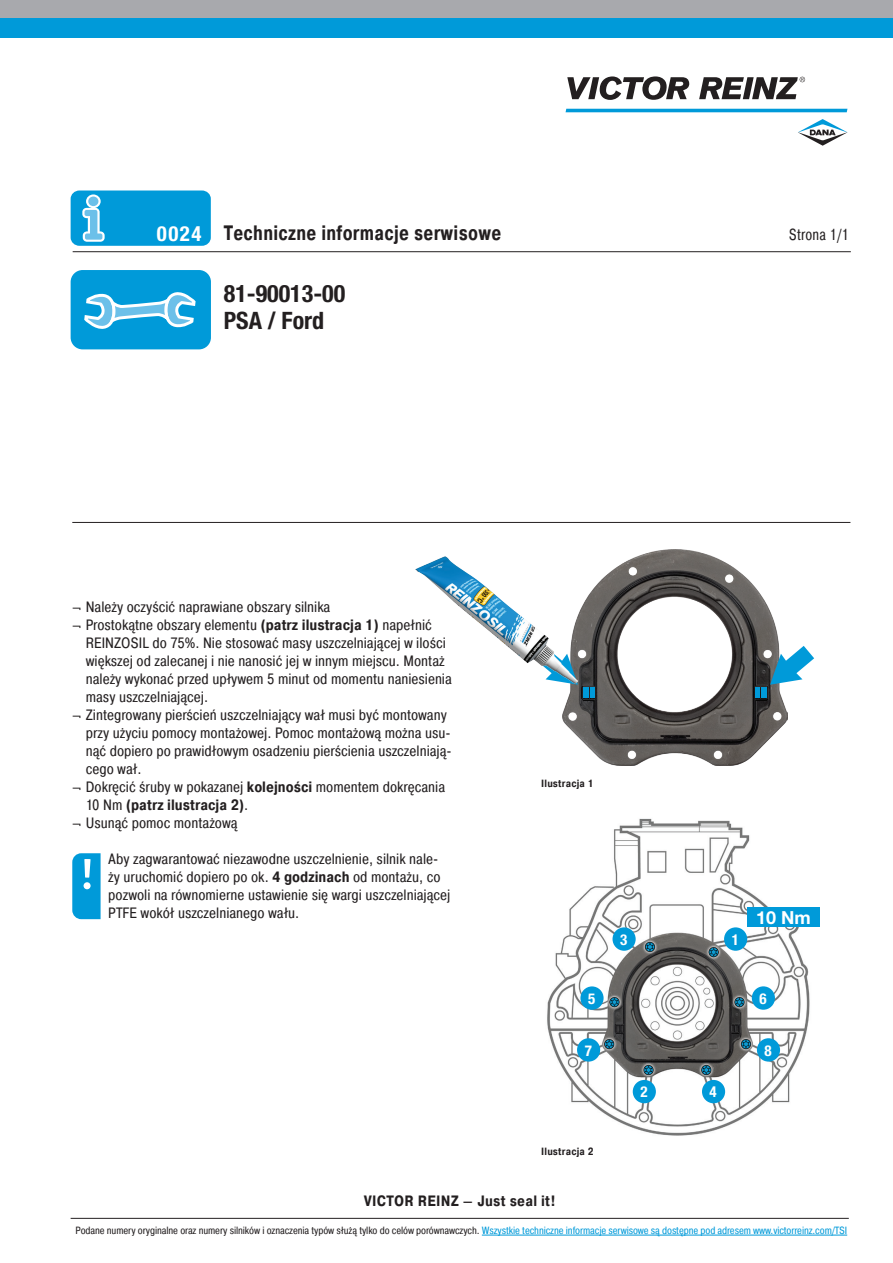
<style>
.page{position:relative;width:893px;height:1263px;background:#fff}
.page>*{position:absolute;margin:0;border:0;box-sizing:border-box;transform-origin:0 0}
.t1{font:700 condensed 24px/27px "Helvetica Neue";color:#231f20}
.t2{font:700 20.85px "Pragmatica Cond E";letter-spacing:.015em;color:#231f20;scale:.9 1}
.t3{font:700 condensed 20.85px "Helvetica Neue";color:#fff}
.t4{font:700 18px "Helvetica Neue";color:#fff}
.t5{font:16.05px "Pragmatica Cond E";letter-spacing:.015em;color:#231f20;scale:.9 1}
.t6{font:15px/18px "Pragmatica Cond E";color:#231f20}
.t7{font:700 15px "Pragmatica Cond E";letter-spacing:.015em;color:#231f20}
.t8{font:700 condensed 15px "Helvetica Neue";color:#fff}
.t9{font:10.5px "Pragmatica Cond E";letter-spacing:-.01em;color:#231f20}
.t10{font:700 10.5px "Pragmatica Cond E";letter-spacing:.015em;color:#231f20}
.s1{font-weight:700}
.s2{font-weight:400}
.s3{color:#009ad9}
</style>
<div class="page">
<div style="left:71px;top:190px;width:140px;height:56px;background:#009ad9;border-radius:9px"></div>
<svg style="left:86px;top:194px;width:15px;height:14px"></svg>
<svg style="left:82px;top:208px;width:23px;height:34px"></svg>
<div style="left:88px;top:197px;width:10px;height:9px;background:#6cc0e9;border-radius:50%"></div>
<svg style="left:798px;top:119px;width:50px;height:27px"></svg>
<svg style="left:567px;top:76px;width:238px;height:24px"></svg>
<svg style="left:566px;top:109px;width:281px;height:3px"></svg>
<hr style="left:73px;top:251px;width:778px;height:1px;background:#231f20">
<div style="left:0;top:0;width:893px;height:37px;background:#009ad9"></div>
<div style="left:0;top:0;width:893px;height:17px;background:#a8a9ad"></div>
<hr style="left:72px;top:522px;width:778px;height:1px;background:#231f20">
<div style="left:71px;top:270px;width:140px;height:79px;background:#009ad9;border-radius:12px"></div>
<svg style="left:83px;top:292px;width:114px;height:58px"></svg>
<img style="left:547px;top:818px;width:263px;height:318px">
<img style="left:562px;top:549px;width:226px;height:216px">
<svg style="left:770px;top:646px;width:44px;height:39px"></svg>
<svg style="left:562px;top:646px;width:16px;height:39px"></svg>
<hr style="left:755px;top:687px;width:4px;height:11px;background:#009ad9">
<div style="left:590px;top:687px;width:5px;height:11px;background:#009ad9"></div>
<div style="left:762px;top:687px;width:5px;height:11px;background:#009ad9"></div>
<div style="left:583px;top:687px;width:5px;height:11px;background:#009ad9"></div>
<div style="left:724px;top:927px;width:23px;height:24px;background:#009ad9;border-radius:50%"></div>
<div style="left:752px;top:986px;width:23px;height:24px;background:#009ad9;border-radius:50%"></div>
<div style="left:757px;top:1038px;width:23px;height:23px;background:#009ad9;border-radius:50%"></div>
<div style="left:702px;top:1080px;width:23px;height:23px;background:#009ad9;border-radius:50%"></div>
<div style="left:633px;top:1080px;width:23px;height:23px;background:#009ad9;border-radius:50%"></div>
<div style="left:577px;top:1038px;width:23px;height:23px;background:#009ad9;border-radius:50%"></div>
<div style="left:580px;top:986px;width:24px;height:24px;background:#009ad9;border-radius:50%"></div>
<div style="left:612px;top:927px;width:24px;height:24px;background:#009ad9;border-radius:50%"></div>
<div style="left:747px;top:907px;width:73px;height:20px;background:#009ad9"></div>
<img style="left:416px;top:556px;width:161px;height:128px">
<hr style="left:71px;top:1218px;width:778px;height:1px;background:#231f20">
<hr style="left:482px;top:1235px;width:365px;height:1px;background:#009ad9">
<svg style="left:72px;top:853px;width:29px;height:66px;background:#1da5dd"></svg>
<h2 class="t3" style="left:157px;top:221px;width:46px">0024</h2>
<h2 class="t2" style="left:224px;top:220px;width:310px">Techniczne informacje serwisowe</h2>
<p class="t5" style="left:789px;top:224px;width:68px">Strona 1/1</p>
<h1 class="t1" style="left:224px;top:279px;width:123px">81-90013-00<br>PSA / Ford</h1>
<p class="t6" style="left:72px;top:598px;width:260px">¬ Należy oczyścić naprawiane obszary silnika</p>
<p class="t6" style="left:72px;top:616px;width:361px">¬ Prostokątne obszary elementu <span class="s1">(patrz ilustracja 1)</span> napełnić</p>
<p class="t6" style="left:86px;top:634px;width:362px">REINZOSIL do 75%. Nie stosować masy uszczelniającej w ilości</p>
<p class="t6" style="left:86px;top:652px;width:360px">większej od zalecanej i nie nanosić jej w innym miejscu. Montaż</p>
<p class="t6" style="left:86px;top:670px;width:368px">należy wykonać przed upływem 5 minut od momentu naniesienia</p>
<p class="t6" style="left:86px;top:688px;width:124px">masy uszczelniającej.</p>
<p class="t6" style="left:72px;top:706px;width:376px">¬ Zintegrowany pierścień uszczelniający wał musi być montowany</p>
<p class="t6" style="left:86px;top:724px;width:366px">przy użyciu pomocy montażowej. Pomoc montażową można usu-</p>
<p class="t6" style="left:86px;top:742px;width:367px">nąć dopiero po prawidłowym osadzeniu pierścienia uszczelniają-</p>
<p class="t6" style="left:86px;top:760px;width:57px">cego wał.</p>
<p class="t6" style="left:72px;top:778px;width:374px">¬ Dokręcić śruby w pokazanej <span class="s1">kolejności</span> momentem dokręcania</p>
<p class="t7" style="left:86px;top:796px;width:164px"><span class="s2">10 Nm</span> (patrz ilustracja 2)<span class="s2">.</span></p>
<p class="t6" style="left:72px;top:814px;width:167px">¬ Usunąć pomoc montażową</p>
<p class="t6" style="left:108px;top:850px;width:344px">Aby zagwarantować niezawodne uszczelnienie, silnik nale&shy;ży uruchomić dopiero po ok. <span class="s1">4 godzinach</span> od montażu, co pozwoli na równomierne ustawienie się wargi uszczelniającej PTFE wokół uszczelnianego wału.</p>
<p class="t10" style="left:541px;top:777px;width:54px">Ilustracja 1</p>
<p class="t8" style="left:588px;top:989px;width:9px">5</p>
<p class="t8" style="left:585px;top:1041px;width:9px">7</p>
<p class="t10" style="left:541px;top:1144px;width:54px">Ilustracja 2</p>
<p class="t7" style="left:364px;top:1192px;width:194px">VICTOR REINZ – Just seal it!</p>
<p class="t8" style="left:620px;top:930px;width:9px">3</p>
<p class="t8" style="left:732px;top:930px;width:9px">1</p>
<p class="t8" style="left:640px;top:1083px;width:9px">2</p>
<p class="t8" style="left:710px;top:1083px;width:9px">4</p>
<p class="t4" style="left:756px;top:907px;width:56px">10 Nm</p>
<p class="t8" style="left:759px;top:989px;width:9px">6</p>
<p class="t8" style="left:765px;top:1041px;width:9px">8</p>
<p class="t9" style="left:76px;top:1224px;width:773px">Podane numery oryginalne oraz numery silników i oznaczenia typów służą tylko do celów porównawczych. <span class="s3">Wszystkie techniczne informacje serwisowe są dostępne pod adresem www.victorreinz.com/TSI</span></p>
</div>
